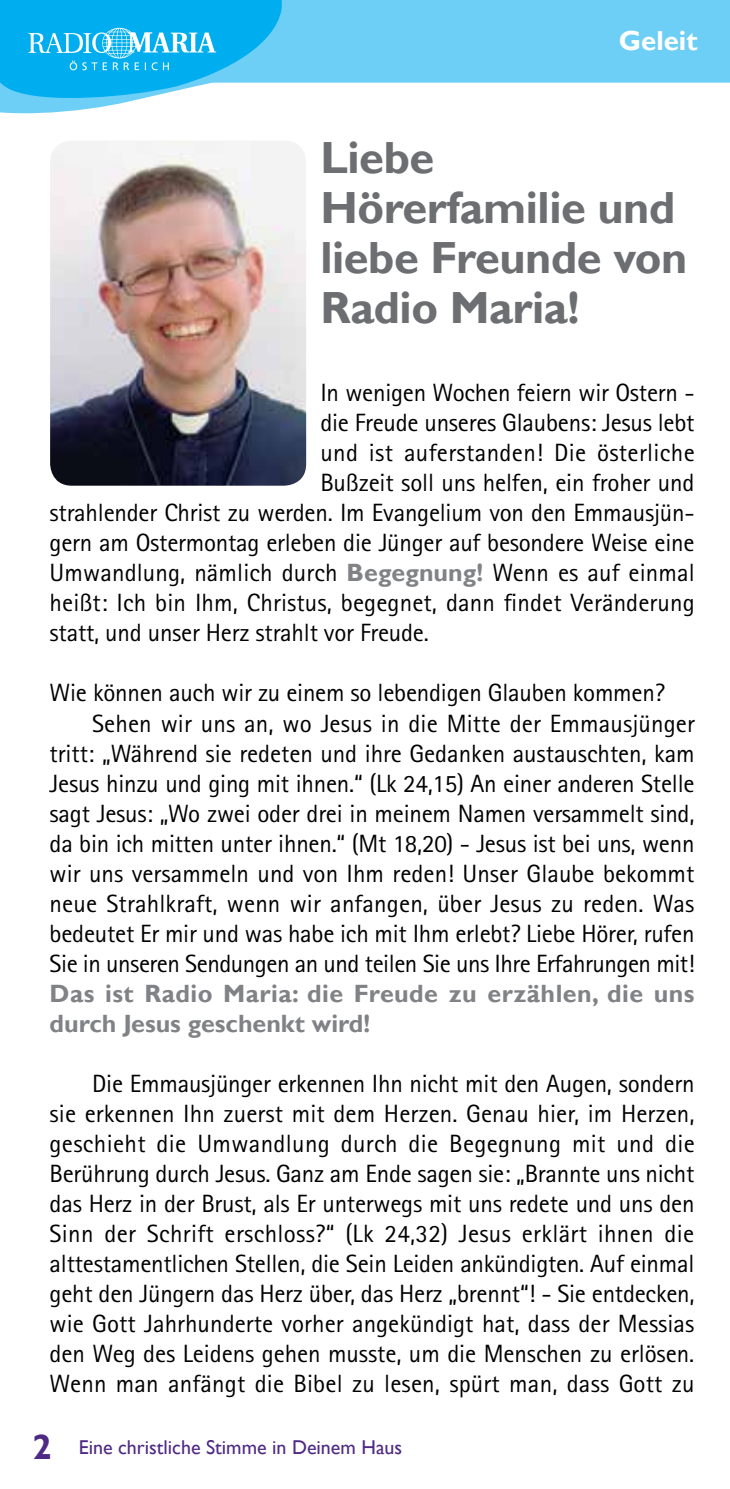
<style>
.page{position:relative;width:730px;height:1489px;background:#fff}
.page>*{position:absolute;margin:0;border:0;box-sizing:border-box;transform-origin:0 0}
.t1{font:700 45px/50px "Gill Sans";letter-spacing:-.01em;color:#6d6e71}
.t2{font:700 27.5px "Gill Sans";color:#fff}
.t3{font:25px/30px "Rotis Sans Serif Pro";letter-spacing:-.01em;color:#000;text-align:justify}
.t4{font:700 25px/30px "Gill Sans";letter-spacing:.015em;color:#808285}
.t5{font:25px "Rotis Sans Serif Pro";letter-spacing:.015em;color:#000}
.t6{font:20px "Gill Sans";color:#4f2a84}
.s1{font-family:"Gill Sans";font-weight:700;color:#808285}
.s2{font-weight:700;font-size:35px}
</style>
<div class="page">
<svg style="left:0;top:0;width:730px;height:114px;fill:#6dcff6"></svg>
<svg style="left:0;top:0;width:283px;height:104px"></svg>
<img style="left:50px;top:141px;width:256px;height:344px">
<p class="t2" style="left:619px;top:25px;width:80px">Geleit</p>
<h1 class="t1" style="left:320px;top:134px;width:369px">Liebe<br>Hörerfamilie und liebe Freunde von<br>Radio Maria!</h1>
<p class="t3" style="left:320px;top:378px;width:376px">In wenigen Wochen feiern wir Ostern -</p>
<p class="t3" style="left:320px;top:408px;width:376px">die Freude unseres Glaubens: Jesus lebt</p>
<p class="t5" style="left:320px;top:438px;width:376px">und ist auferstanden! Die österliche</p>
<p class="t3" style="left:320px;top:468px;width:376px">Bußzeit soll uns helfen, ein froher und</p>
<p class="t3" style="left:50px;top:498px;width:646px">strahlender Christ zu werden. Im Evangelium von den Emmausjün-</p>
<p class="t3" style="left:50px;top:528px;width:646px">gern am Ostermontag erleben die Jünger auf besondere Weise eine</p>
<p class="t3" style="left:50px;top:558px;width:647px">Umwandlung, nämlich durch <span class="s1">Begegnung!</span> Wenn es auf einmal</p>
<p class="t3" style="left:50px;top:588px;width:647px">heißt: Ich bin Ihm, Christus, begegnet, dann findet Veränderung</p>
<p class="t3" style="left:50px;top:618px;width:381px">statt, und unser Herz strahlt vor Freude.</p>
<p class="t3" style="left:50px;top:678px;width:617px">Wie können auch wir zu einem so lebendigen Glauben kommen?</p>
<p class="t3" style="left:92px;top:708px;width:604px">Sehen wir uns an, wo Jesus in die Mitte der Emmausjünger</p>
<p class="t3" style="left:50px;top:738px;width:647px">tritt: „Während sie redeten und ihre Gedanken austauschten, kam</p>
<p class="t3" style="left:50px;top:768px;width:646px">Jesus hinzu und ging mit ihnen.“ (Lk 24,15) An einer anderen Stelle</p>
<p class="t3" style="left:50px;top:798px;width:646px">sagt Jesus: „Wo zwei oder drei in meinem Namen versammelt sind,</p>
<p class="t3" style="left:50px;top:828px;width:646px">da bin ich mitten unter ihnen.“ (Mt 18,20) - Jesus ist bei uns, wenn</p>
<p class="t3" style="left:50px;top:858px;width:646px">wir uns versammeln und von Ihm reden! Unser Glaube bekommt</p>
<p class="t3" style="left:50px;top:888px;width:646px">neue Strahlkraft, wenn wir anfangen, über Jesus zu reden. Was</p>
<p class="t3" style="left:50px;top:918px;width:646px">bedeutet Er mir und was habe ich mit Ihm erlebt? Liebe Hörer, rufen</p>
<p class="t3" style="left:50px;top:948px;width:646px">Sie in unseren Sendungen an und teilen Sie uns Ihre Erfahrungen mit!</p>
<p class="t4" style="left:50px;top:978px;width:646px">Das ist Radio Maria: die Freude zu erzählen, die uns durch Jesus geschenkt wird!</p>
<p class="t3" style="left:50px;top:1068px;width:647px;text-indent:43px">Die Emmausjünger erkennen Ihn nicht mit den Augen, sondern sie erkennen Ihn zuerst mit dem Herzen. Genau hier, im Herzen, geschieht die Umwandlung durch die Begegnung mit und die Berührung durch Jesus. Ganz am Ende sagen sie: „Brannte uns nicht das Herz in der Brust, als Er unterwegs mit uns redete und uns den Sinn der Schrift erschloss?“ (Lk 24,32) Jesus erklärt ihnen die alttestamentlichen Stellen, die Sein Leiden ankündigten. Auf einmal geht den Jüngern das Herz über, das Herz „brennt“! - Sie entdecken, wie Gott Jahrhunderte vorher angekündigt hat, dass der Messias den Weg des Leidens gehen musste, um die Menschen zu erlösen.<br>Wenn man anfängt die Bibel zu lesen, spürt man, dass Gott zu</p>
<p class="t6" style="left:32px;top:1435px;width:371px"><span class="s2">2</span> Eine christliche Stimme in Deinem Haus</p>
</div>
